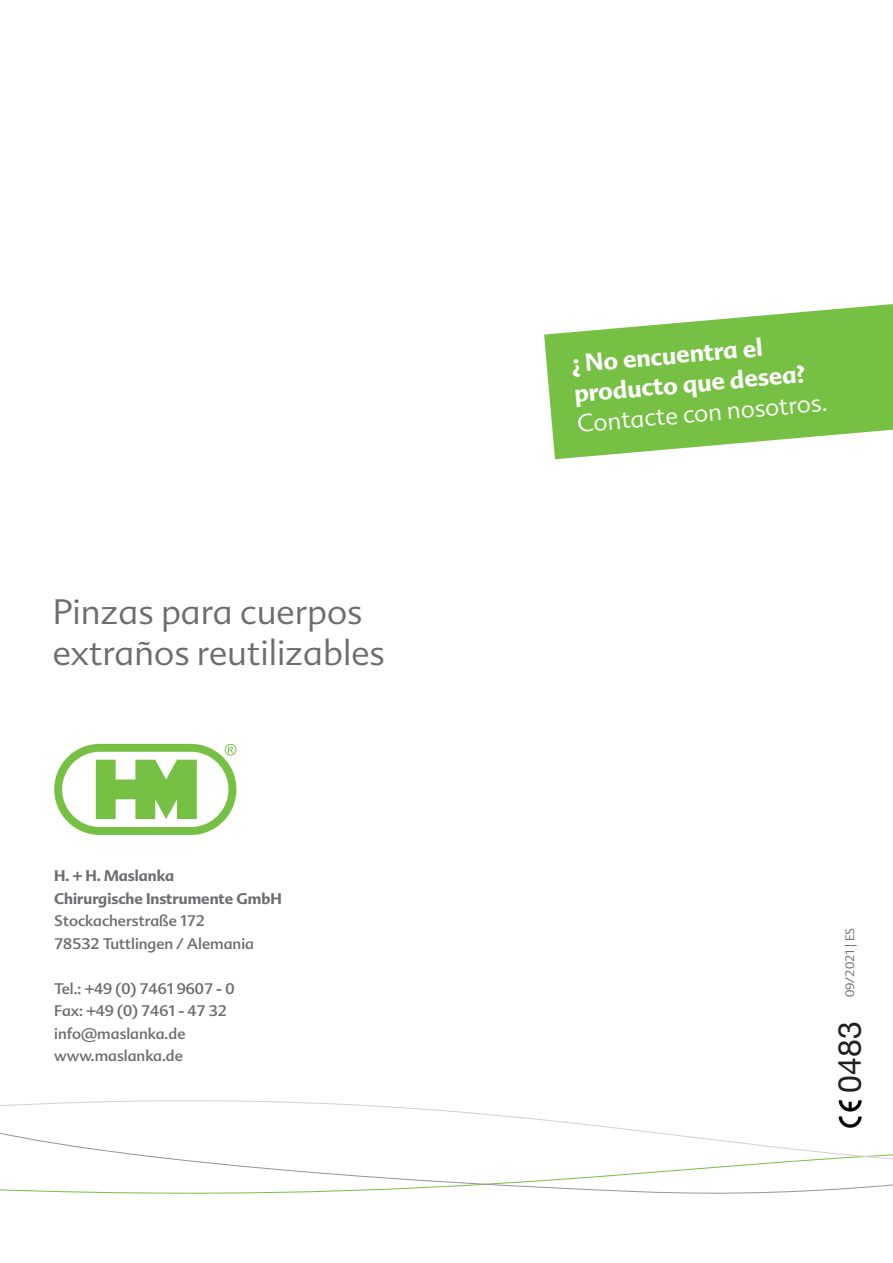
<style>
.page{position:relative;width:893px;height:1263px;background:#fff}
.page>*{position:absolute;margin:0;border:0;box-sizing:border-box;transform-origin:0 0}
.t1{font:300 34.5px/41.4px "Advert";color:#6c6d70}
.t2{font:31.95px "Helvetica Neue";color:#231f20}
.t3{font:700 24px/30px "Advert";color:#fff}
.t4{font:300 24px "Advert";color:#fff}
.t5{font:15px/22.5px "Advert";color:#6c6d70}
.t6{font:700 15px/22.5px "Advert";color:#6c6d70}
.t7{font:300 12px "Advert";color:#6c6d70}
</style>
<div class="page">
<svg style="left:54px;top:744px;width:182px;height:91px"></svg>
<svg style="left:0;top:1180px;width:893px;height:14px"></svg>
<svg style="left:0;top:1100px;width:893px;height:80px"></svg>
<svg style="left:544px;top:304px;width:349px;height:155px;fill:#76c043"></svg>
<img style="left:838px;top:1100px;width:23px;height:27px">
<h1 class="t1" style="left:53px;top:591px;width:333px">Pinzas para cuerpos extraños reutilizables</h1>
<p class="t6" style="left:54px;top:865px;width:229px">H. + H. Maslanka<br>Chirurgische Instrumente GmbH</p>
<p class="t5" style="left:54px;top:910px;width:201px">Stockacherstraße 172<br>78532 Tuttlingen / Alemania</p>
<p class="t5" style="left:54px;top:977px;width:182px">Tel.: +49 (0) 7461 9607 - 0<br>Fax: +49 (0) 7461 - 47 32 info@maslanka.de www.maslanka.de</p>
<h3 class="t3" style="left:570px;top:349px;width:233px;rotate:-5deg">¿ No encuentra el producto que desea?</h3>
<h3 class="t4" style="left:576px;top:410px;width:253px;rotate:-5deg">Contacte con nosotros.</h3>
<p class="t7" style="left:843px;top:997px;width:71px;rotate:-90deg">09/2021 | ES</p>
<h2 class="t2" style="left:826px;top:1093px;width:73px;rotate:-90deg">0483</h2>
</div>
